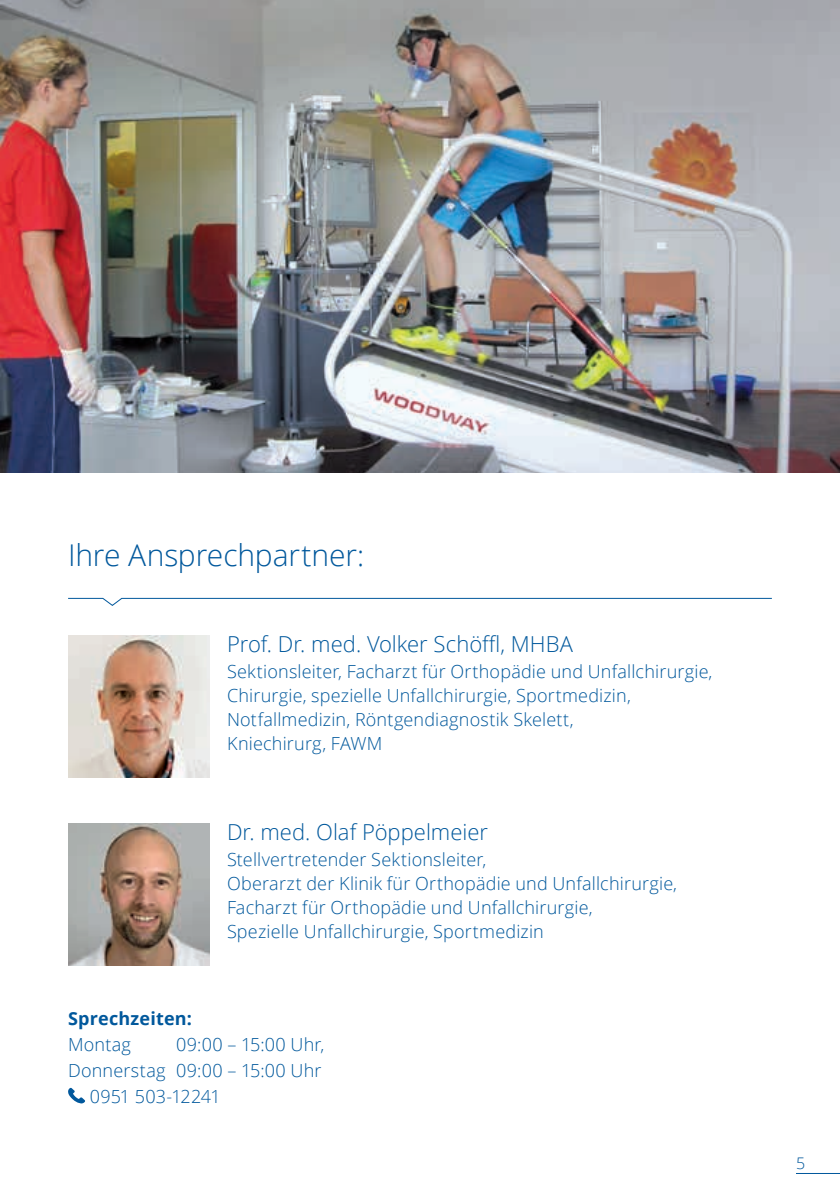
<style>
.page{position:relative;width:840px;height:1191px;background:#fff}
.page>*{position:absolute;margin:0;border:0;box-sizing:border-box;transform-origin:0 0}
.t1{font:300 30px "Open Sans";letter-spacing:-.005em;color:#01589c}
.t2{font:300 22px "Open Sans";color:#01589c}
.t3{font:300 18px/24px "Open Sans";letter-spacing:.01em;color:#01589c}
.t4{font:700 18px "Open Sans";letter-spacing:.01em;color:#01589c}
.t5{font:300 16px "Open Sans";color:#01589c}
</style>
<div class="page">
<hr style="left:795px;top:1173px;width:44px;height:1px;background:#01589c">
<svg style="left:68px;top:597px;width:704px;height:9px"></svg>
<svg style="left:68px;top:1087px;width:17px;height:16px"></svg>
<img style="left:0;top:0;width:839px;height:472px">
<img style="left:68px;top:635px;width:142px;height:142px">
<img style="left:68px;top:823px;width:142px;height:142px">
<h1 class="t1" style="left:68px;top:534px;width:298px">Ihre Ansprechpartner:</h1>
<p class="t2" style="left:227px;top:629px;width:347px">Prof. Dr. med. Volker Schöffl, MHBA</p>
<p class="t3" style="left:227px;top:659px;width:486px">Sektionsleiter, Facharzt für Orthopädie und Unfallchirurgie, Chirurgie, spezielle Unfallchirurgie, Sportmedizin, Notfallmedizin, Röntgendiagnostik Skelett,<br>Kniechirurg, FAWM</p>
<p class="t2" style="left:227px;top:817px;width:262px">Dr. med. Olaf Pöppelmeier</p>
<p class="t3" style="left:227px;top:847px;width:451px">Stellvertretender Sektionsleiter,<br>Oberarzt der Klinik für Orthopädie und Unfallchirurgie, Facharzt für Orthopädie und Unfallchirurgie,<br>Spezielle Unfallchirurgie, Sportmedizin</p>
<p class="t4" style="left:68px;top:1006px;width:125px">Sprechzeiten:</p>
<p class="t3" style="left:68px;top:1032px;width:64px">Montag</p>
<p class="t3" style="left:176px;top:1032px;width:149px">09:00 – 15:00 Uhr,</p>
<p class="t3" style="left:68px;top:1058px;width:255px">Donnerstag 09:00 – 15:00 Uhr</p>
<p class="t3" style="left:90px;top:1084px;width:132px">0951 503-12241</p>
<p class="t5" style="left:795px;top:1152px;width:11px">5</p>
</div>
